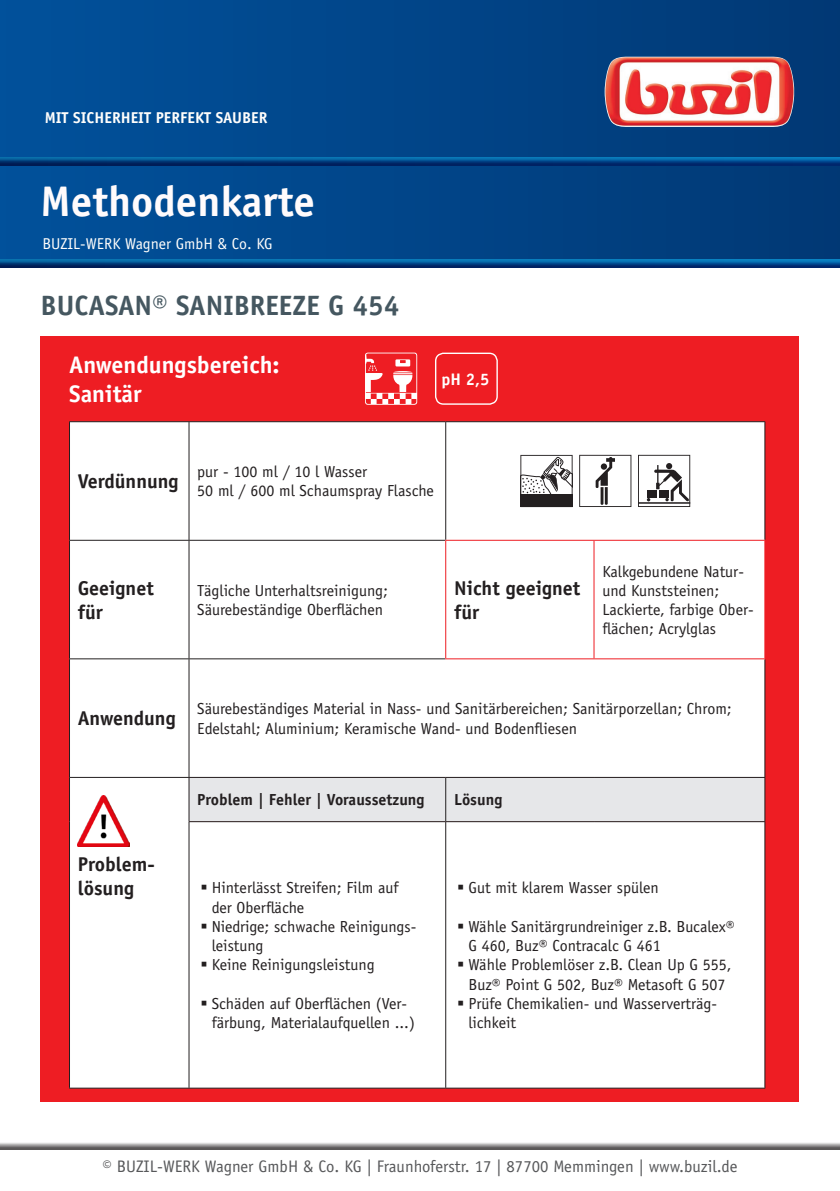
<style>
.page{position:relative;width:840px;height:1191px;background:#fff}
.page>*{position:absolute;margin:0;border:0;box-sizing:border-box;transform-origin:0 0}
.t1{font:700 42.8px "Officina Sans Std";color:#fffbfc}
.t2{font:700 28px "Officina Sans Std";color:#455760}
.t3{font:700 24px/28.8px "Officina Sans Std";color:#fff}
.t4{font:700 20px/24px "Officina Sans Std";color:#231f20}
.t5{font:16.8px "Officina Sans Std";color:#57585a}
.t6{font:700 16.8px "Officina Sans Std";color:#fff}
.t7{font:16px/19.2px "Officina Sans Std";color:#231f20}
.t8{font:700 16px "Officina Sans Std";color:#231f20}
.t9{font:15.8px "Officina Sans Std";color:#fffefc}
.t10{font:700 15.8px "Officina Sans Std";color:#fffefc}
</style>
<div class="page">
<div style="left:41px;top:336px;width:757px;height:765px;background:#ee1d23"></div>
<div style="left:0;top:0;width:839px;height:267px;background:linear-gradient(to right,#01519b,#013975)"></div>
<div style="left:0;top:155px;width:839px;height:9px;background:#1085ba;opacity:.75"></div>
<div style="left:0;top:157px;width:839px;height:10px;background:#01519b;opacity:.75"></div>
<div style="left:0;top:258px;width:839px;height:12px;background:#01519b;opacity:.75"></div>
<div style="left:0;top:1133px;width:839px;height:20px;background:#231f20;opacity:.75"></div>
<img style="left:604px;top:57px;width:189px;height:70px">
<div style="left:70px;top:422px;width:694px;height:665px;background:#fff"></div>
<div style="left:189px;top:778px;width:575px;height:43px;background:#e6e7e9"></div>
<hr style="left:188px;top:422px;width:1px;height:118px;background:#231f20">
<hr style="left:445px;top:422px;width:1px;height:118px;background:#231f20">
<hr style="left:188px;top:540px;width:1px;height:118px;background:#231f20">
<hr style="left:188px;top:659px;width:1px;height:118px;background:#231f20">
<hr style="left:188px;top:777px;width:1px;height:44px;background:#231f20">
<hr style="left:445px;top:777px;width:1px;height:44px;background:#231f20">
<hr style="left:188px;top:822px;width:1px;height:265px;background:#231f20">
<hr style="left:445px;top:822px;width:1px;height:265px;background:#231f20">
<hr style="left:764px;top:422px;width:1px;height:118px;background:#231f20">
<hr style="left:764px;top:659px;width:1px;height:118px;background:#231f20">
<hr style="left:764px;top:777px;width:1px;height:44px;background:#231f20">
<hr style="left:764px;top:822px;width:1px;height:265px;background:#231f20">
<hr style="left:69px;top:421px;width:120px;height:1px;background:#231f20">
<hr style="left:69px;top:422px;width:1px;height:118px;background:#231f20">
<hr style="left:189px;top:421px;width:256px;height:1px;background:#231f20">
<hr style="left:445px;top:421px;width:148px;height:1px;background:#231f20">
<hr style="left:593px;top:421px;width:171px;height:1px;background:#231f20">
<hr style="left:69px;top:540px;width:120px;height:1px;background:#231f20">
<hr style="left:69px;top:540px;width:1px;height:118px;background:#231f20">
<hr style="left:189px;top:540px;width:256px;height:1px;background:#231f20">
<hr style="left:69px;top:658px;width:120px;height:1px;background:#231f20">
<hr style="left:69px;top:659px;width:1px;height:118px;background:#231f20">
<hr style="left:189px;top:658px;width:256px;height:1px;background:#231f20">
<hr style="left:69px;top:777px;width:120px;height:1px;background:#231f20">
<hr style="left:69px;top:777px;width:1px;height:44px;background:#231f20">
<hr style="left:189px;top:777px;width:256px;height:1px;background:#231f20">
<hr style="left:445px;top:777px;width:148px;height:1px;background:#231f20">
<hr style="left:593px;top:777px;width:171px;height:1px;background:#231f20">
<hr style="left:69px;top:821px;width:1px;height:266px;background:#231f20">
<hr style="left:188px;top:821px;width:257px;height:1px;background:#231f20">
<hr style="left:445px;top:821px;width:148px;height:1px;background:#231f20">
<hr style="left:593px;top:821px;width:171px;height:1px;background:#231f20">
<hr style="left:69px;top:1087px;width:120px;height:1px;background:#231f20">
<hr style="left:189px;top:1087px;width:256px;height:1px;background:#231f20">
<hr style="left:445px;top:1087px;width:148px;height:1px;background:#231f20">
<hr style="left:593px;top:1087px;width:171px;height:1px;background:#231f20">
<hr style="left:445px;top:540px;width:148px;height:1px;background:#ee1d23">
<hr style="left:445px;top:541px;width:1px;height:117px;background:#ee1d23">
<hr style="left:593px;top:540px;width:172px;height:1px;background:#ee1d23">
<hr style="left:593px;top:541px;width:1px;height:117px;background:#ee1d23">
<hr style="left:445px;top:658px;width:148px;height:1px;background:#ee1d23">
<hr style="left:593px;top:658px;width:172px;height:1px;background:#ee1d23">
<svg style="left:520px;top:455px;width:52px;height:52px"></svg>
<svg style="left:579px;top:455px;width:52px;height:52px"></svg>
<svg style="left:637px;top:455px;width:52px;height:52px"></svg>
<img style="left:78px;top:795px;width:52px;height:52px">
<svg style="left:365px;top:352px;width:52px;height:53px"></svg>
<div style="left:434px;top:352px;width:63px;height:53px;border:1px solid #fff;border-radius:8px"></div>
<svg style="left:201px;top:885px;width:5px;height:5px"></svg>
<svg style="left:201px;top:923px;width:5px;height:5px"></svg>
<svg style="left:201px;top:962px;width:5px;height:4px"></svg>
<svg style="left:201px;top:1000px;width:5px;height:5px"></svg>
<svg style="left:458px;top:885px;width:5px;height:5px"></svg>
<svg style="left:458px;top:923px;width:5px;height:5px"></svg>
<svg style="left:458px;top:962px;width:5px;height:4px"></svg>
<svg style="left:458px;top:1000px;width:5px;height:5px"></svg>
<p class="t10" style="left:45px;top:108px;width:224px">MIT SICHERHEIT PERFEKT SAUBER</p>
<h1 class="t1" style="left:41px;top:175px;width:276px">Methodenkarte</h1>
<p class="t9" style="left:42px;top:234px;width:232px">BUZIL-WERK Wagner GmbH &amp; Co. KG</p>
<h2 class="t2" style="left:41px;top:288px;width:360px">BUCASAN® SANIBREEZE G 454</h2>
<h3 class="t3" style="left:69px;top:350px;width:212px">Anwendungsbereich:<br>Sanitär</h3>
<p class="t6" style="left:441px;top:368px;width:50px">pH 2,5</p>
<p class="t4" style="left:78px;top:469px;width:102px">Verdünnung</p>
<p class="t7" style="left:197px;top:462px;width:238px">pur - 100 ml / 10 l Wasser<br>50 ml / 600 ml Schaumspray Flasche</p>
<p class="t4" style="left:78px;top:576px;width:77px">Geeignet für</p>
<p class="t7" style="left:197px;top:581px;width:192px">Tägliche Unterhaltsreinigung;<br>Säurebeständige Oberflächen</p>
<p class="t4" style="left:454px;top:576px;width:127px">Nicht geeignet für</p>
<p class="t7" style="left:602px;top:561px;width:153px">Kalkgebundene Natur&shy;und Kunststeinen;<br>Lackierte, farbige Ober&shy;flächen; Acrylglas</p>
<p class="t4" style="left:78px;top:706px;width:99px">Anwendung</p>
<p class="t7" style="left:197px;top:699px;width:535px">Säurebeständiges Material in Nass- und Sanitärbereichen; Sanitärporzellan; Chrom;<br>Edelstahl; Aluminium; Keramische Wand- und Bodenfliesen</p>
<p class="t4" style="left:78px;top:852px;width:79px">Problem&shy;lösung</p>
<p class="t8" style="left:197px;top:790px;width:229px">Problem | Fehler | Voraussetzung</p>
<p class="t8" style="left:453px;top:790px;width:50px">Lösung</p>
<p class="t7" style="left:211px;top:878px;width:206px">Hinterlässt Streifen; Film auf der Oberfläche<br>Niedrige; schwache Reinigungs&shy;leistung<br>Keine Reinigungsleistung</p>
<p class="t7" style="left:211px;top:993px;width:204px">Schäden auf Oberflächen (Ver&shy;färbung, Materialaufquellen ...)</p>
<p class="t7" style="left:468px;top:878px;width:192px">Gut mit klarem Wasser spülen</p>
<p class="t7" style="left:468px;top:917px;width:268px">Wähle Sanitärgrundreiniger z.B. Bucalex®<br>G 460, Buz® Contracalc G 461<br>Wähle Problemlöser z.B. Clean Up G 555,<br>Buz® Point G 502, Buz® Metasoft G 507<br>Prüfe Chemikalien- und Wasserverträg&shy;lichkeit</p>
<p class="t5" style="left:102px;top:1156px;width:636px">© BUZIL-WERK Wagner GmbH &amp; Co. KG | Fraunhoferstr. 17 | 87700 Memmingen | www.buzil.de</p>
</div>
